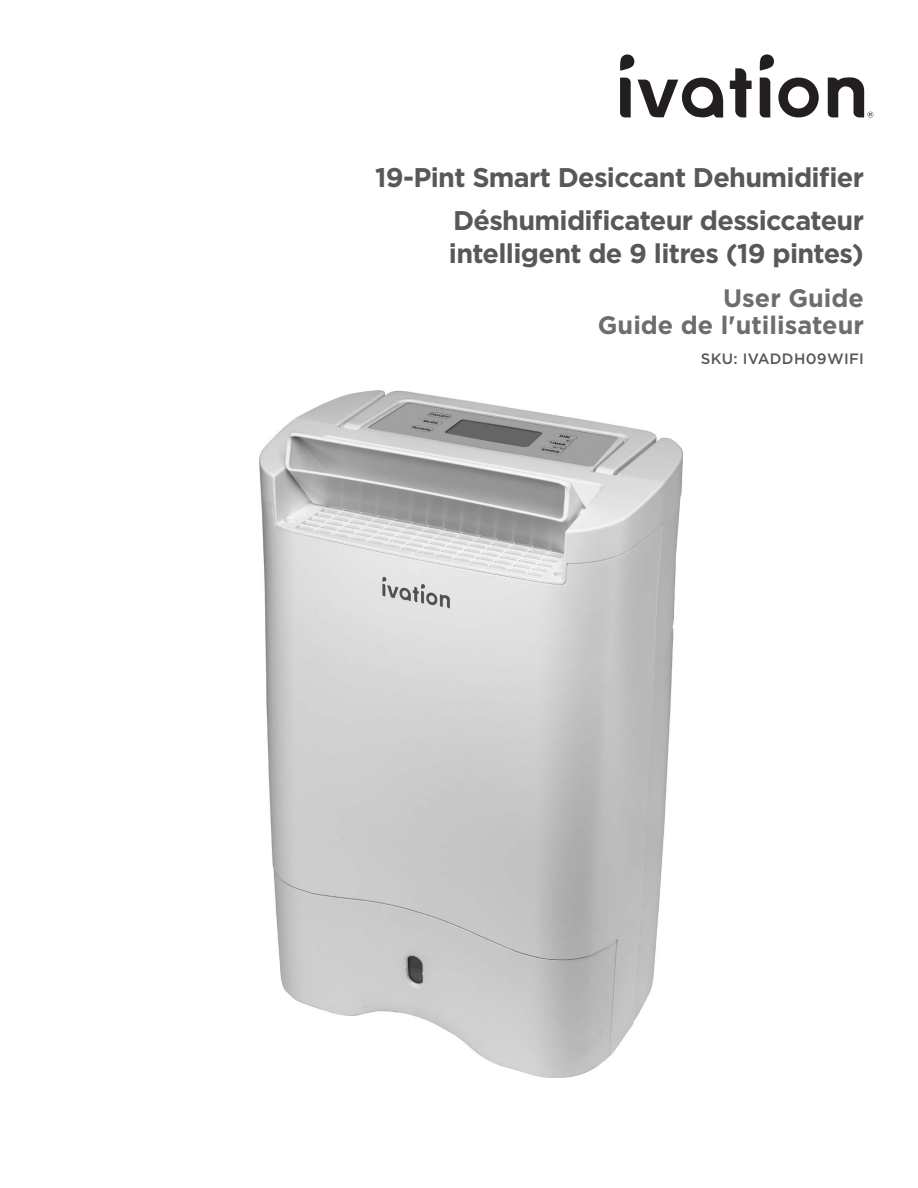
<style>
.page{position:relative;width:918px;height:1188px;background:#fff}
.page>*{position:absolute;margin:0;border:0;box-sizing:border-box;transform-origin:0 0}
.t1{font:700 27px/43.5px "Gotham";letter-spacing:-.025em;color:#57585a;text-align:right}
.t2{font:700 25.2px/27px "Gotham";color:#6c6d70;text-align:right}
.t3{font:500 15px "Gotham";letter-spacing:.02em;color:#57585a}
</style>
<div class="page">
<img style="left:259px;top:391px;width:423px;height:687px">
<svg style="left:620px;top:54px;width:15px;height:17px"></svg>
<svg style="left:759px;top:54px;width:15px;height:17px"></svg>
<svg style="left:730px;top:68px;width:22px;height:49px"></svg>
<svg style="left:620px;top:78px;width:11px;height:39px"></svg>
<svg style="left:760px;top:78px;width:10px;height:39px"></svg>
<svg style="left:778px;top:78px;width:41px;height:39px"></svg>
<svg style="left:638px;top:77px;width:85px;height:41px"></svg>
<svg style="left:828px;top:77px;width:45px;height:41px"></svg>
<p class="t1" style="left:375px;top:155px;width:490px">19-Pint Smart Desiccant Dehumidifier<br>Déshumidificateur dessiccateur</p>
<p class="t1" style="left:449px;top:232px;width:417px">intelligent de 9 litres (19 pintes)</p>
<p class="t2" style="left:598px;top:285px;width:268px">User Guide<br>Guide de l'utilisateur</p>
<p class="t3" style="left:701px;top:349px;width:165px">SKU: IVADDH09WIFI</p>
</div>
